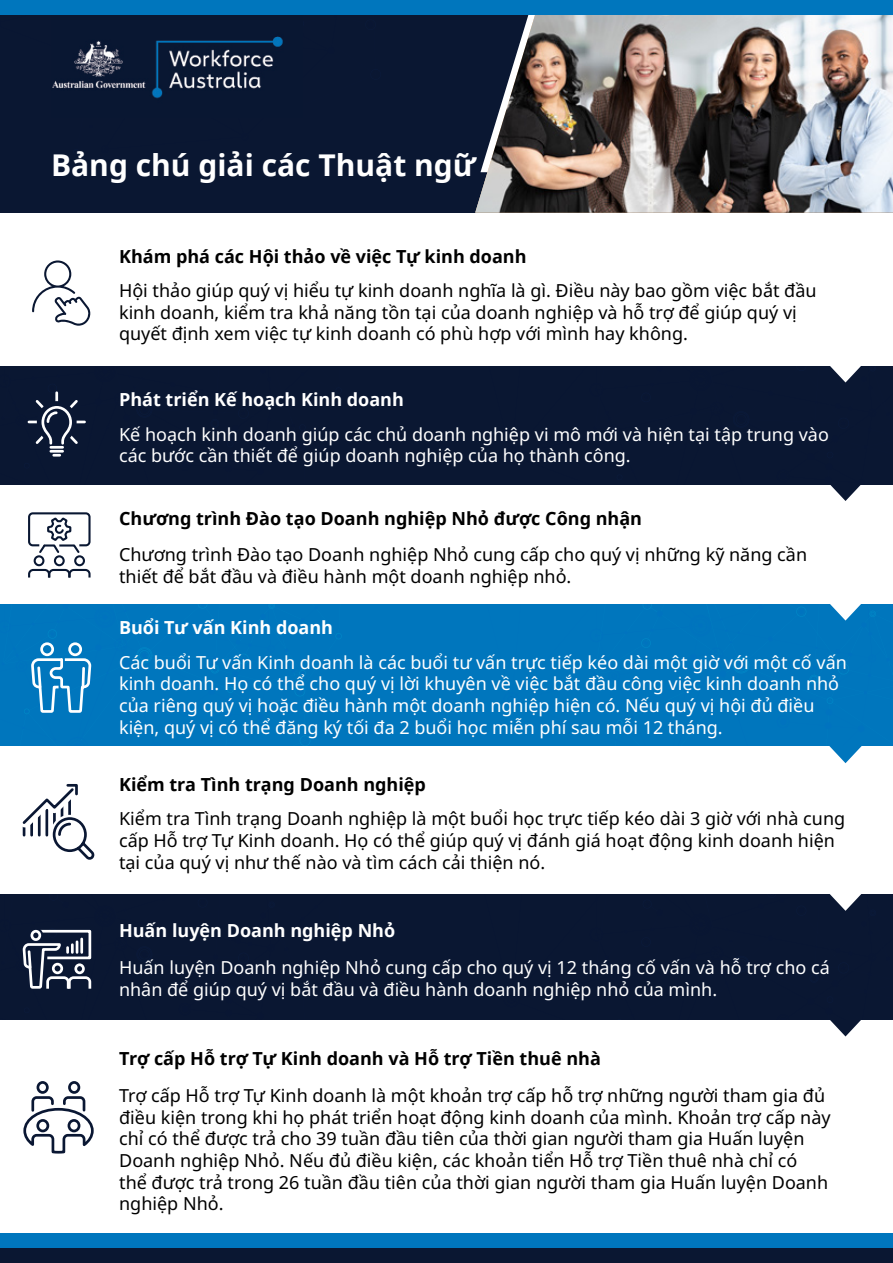
<style>
.page{position:relative;width:893px;height:1263px;background:#fff}
.page>*{position:absolute;margin:0;border:0;box-sizing:border-box;transform-origin:0 0}
.t1{font:700 30px "Noto Sans";color:#fff}
.t2{font:18px/21.6px "Noto Sans";color:#000}
.t3{font:18px/21.6px "Noto Sans";color:#fff}
.t4{font:700 18px "Noto Sans";color:#000}
.t5{font:700 18px "Noto Sans";color:#fff}
</style>
<div class="page">
<div style="left:0;top:1233px;width:893px;height:15px;background:#0076bd"></div>
<div style="left:0;top:15px;width:893px;height:198px;background:#0a1732"></div>
<img style="left:475px;top:15px;width:418px;height:198px">
<div style="left:0;top:366px;width:893px;height:119px;background:#0a1732"></div>
<img style="left:52px;top:36px;width:231px;height:63px">
<div style="left:0;top:604px;width:893px;height:142px;background:#0076bd"></div>
<svg style="left:617px;top:604px;width:259px;height:159px"></svg>
<div style="left:0;top:894px;width:893px;height:126px;background:#0a1732"></div>
<svg style="left:830px;top:894px;width:32px;height:142px"></svg>
<div style="left:0;top:1248px;width:893px;height:15px;background:#0a1732"></div>
<svg style="left:830px;top:366px;width:31px;height:135px"></svg>
<svg style="left:32px;top:260px;width:59px;height:66px"></svg>
<svg style="left:27px;top:391px;width:59px;height:66px"></svg>
<div style="left:54px;top:555px;width:11px;height:11px;border:2px solid #091732;border-radius:50%"></div>
<div style="left:34px;top:555px;width:10px;height:11px;border:2px solid #091732;border-radius:50%"></div>
<div style="left:74px;top:555px;width:11px;height:11px;border:2px solid #091732;border-radius:50%"></div>
<svg style="left:28px;top:568px;width:63px;height:10px"></svg>
<div style="left:28px;top:512px;width:63px;height:34px;border:2px solid #091732;border-radius:4px"></div>
<svg style="left:37px;top:512px;width:44px;height:41px"></svg>
<svg style="left:22px;top:604px;width:320px;height:385px"></svg>
<div style="left:37px;top:1081px;width:12px;height:13px;border:3px solid #0a1733;border-radius:50%"></div>
<div style="left:68px;top:1081px;width:12px;height:13px;border:3px solid #0a1733;border-radius:50%"></div>
<svg style="left:23px;top:1096px;width:71px;height:58px"></svg>
<div style="left:0;top:0;width:893px;height:15px;background:#0076bd"></div>
<h2 class="t1" style="left:51px;top:144px;width:426px">Bảng chú giải các Thuật ngữ</h2>
<h3 class="t4" style="left:119px;top:243px;width:409px">Khám phá các Hội thảo về việc Tự kinh doanh</h3>
<p class="t2" style="left:119px;top:280px;width:699px">Hội thảo giúp quý vị hiểu tự kinh doanh nghĩa là gì. Điều này bao gồm việc bắt đầu kinh doanh, kiểm tra khả năng tồn tại của doanh nghiệp và hỗ trợ để giúp quý vị quyết định xem việc tự kinh doanh có phù hợp với mình hay không.</p>
<h3 class="t5" style="left:119px;top:387px;width:286px">Phát triển Kế hoạch Kinh doanh</h3>
<p class="t3" style="left:119px;top:423px;width:711px">Kế hoạch kinh doanh giúp các chủ doanh nghiệp vi mô mới và hiện tại tập trung vào các bước cần thiết để giúp doanh nghiệp của họ thành công.</p>
<h3 class="t4" style="left:119px;top:505px;width:524px">Chương trình Đào tạo Doanh nghiệp Nhỏ được Công nhận</h3>
<p class="t2" style="left:119px;top:544px;width:690px">Chương trình Đào tạo Doanh nghiệp Nhỏ cung cấp cho quý vị những kỹ năng cần thiết để bắt đầu và điều hành một doanh nghiệp nhỏ.</p>
<h3 class="t5" style="left:119px;top:615px;width:216px">Buổi Tư vấn Kinh doanh</h3>
<p class="t3" style="left:119px;top:652px;width:729px">Các buổi Tư vấn Kinh doanh là các buổi tư vấn trực tiếp kéo dài một giờ với một cố vấn kinh doanh. Họ có thể cho quý vị lời khuyên về việc bắt đầu công việc kinh doanh nhỏ của riêng quý vị hoặc điều hành một doanh nghiệp hiện có. Nếu quý vị hội đủ điều kiện, quý vị có thể đăng ký tối đa 2 buổi học miễn phí sau mỗi 12 tháng.</p>
<h3 class="t4" style="left:119px;top:771px;width:308px">Kiểm tra Tình trạng Doanh nghiệp</h3>
<p class="t2" style="left:119px;top:808px;width:728px">Kiểm tra Tình trạng Doanh nghiệp là một buổi học trực tiếp kéo dài 3 giờ với nhà cung cấp Hỗ trợ Tự Kinh doanh. Họ có thể giúp quý vị đánh giá hoạt động kinh doanh hiện tại của quý vị như thế nào và tìm cách cải thiện nó.</p>
<h3 class="t5" style="left:119px;top:917px;width:278px">Huấn luyện Doanh nghiệp Nhỏ</h3>
<p class="t3" style="left:119px;top:957px;width:712px">Huấn luyện Doanh nghiệp Nhỏ cung cấp cho quý vị 12 tháng cố vấn và hỗ trợ cho cá nhân để giúp quý vị bắt đầu và điều hành doanh nghiệp nhỏ của mình.</p>
<h3 class="t4" style="left:119px;top:1046px;width:483px">Trợ cấp Hỗ trợ Tự Kinh doanh và Hỗ trợ Tiền thuê nhà</h3>
<p class="t2" style="left:119px;top:1085px;width:713px">Trợ cấp Hỗ trợ Tự Kinh doanh là một khoản trợ cấp hỗ trợ những người tham gia đủ điều kiện trong khi họ phát triển hoạt động kinh doanh của mình. Khoản trợ cấp này chỉ có thể được trả cho 39 tuần đầu tiên của thời gian người tham gia Huấn luyện Doanh nghiệp Nhỏ. Nếu đủ điều kiện, các khoản tiển Hỗ trợ Tiền thuê nhà chỉ có<br>thể được trả trong 26 tuần đầu tiên của thời gian người tham gia Huấn luyện Doanh nghiệp Nhỏ.</p>
</div>
